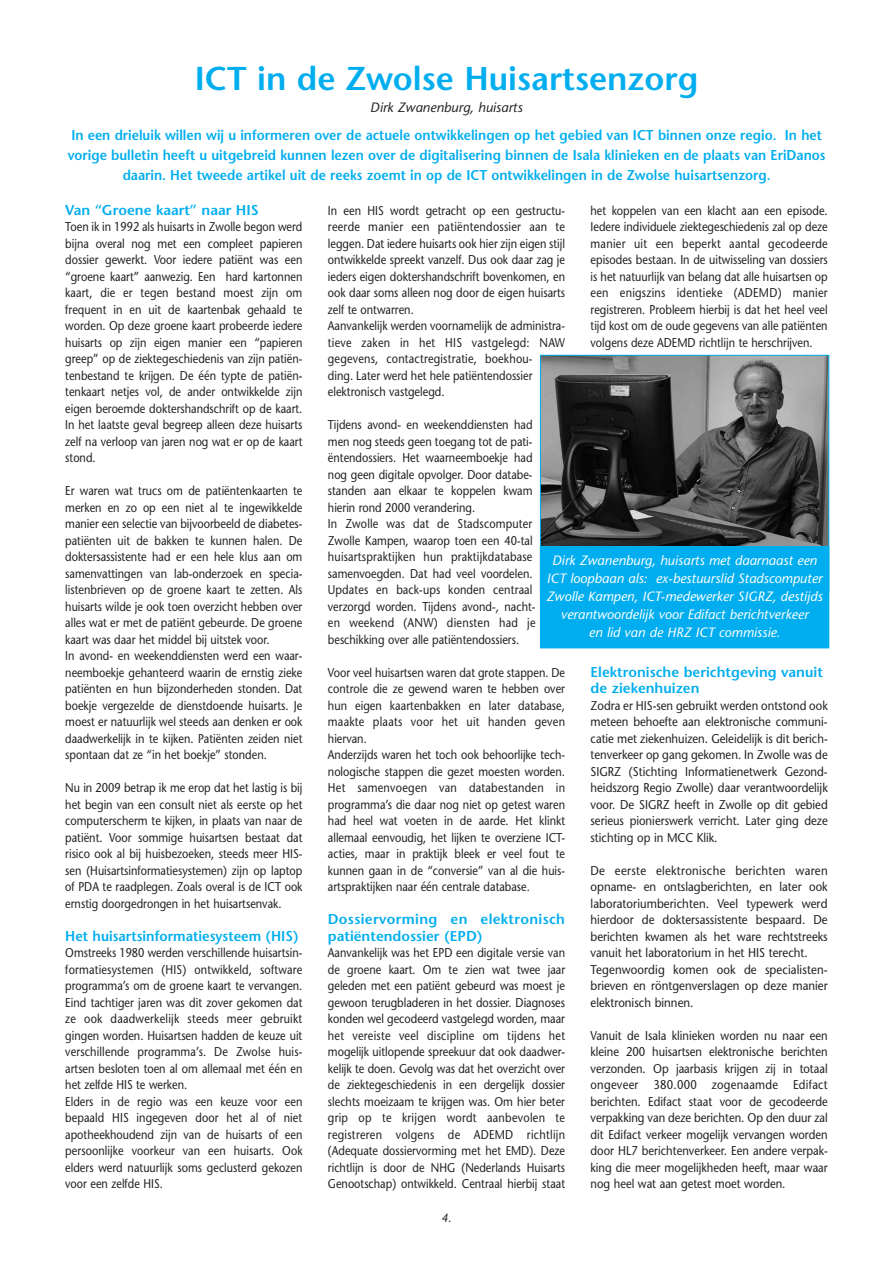
<style>
.page{position:relative;width:893px;height:1263px;background:#fff}
.page>*{position:absolute;margin:0;border:0;box-sizing:border-box;transform-origin:0 0}
.t1{font:600 33px "Stone Sans";color:#00aeef}
.t2{font:600 14.25px/20.2px "Stone Sans";color:#00aeef;text-align:center;scale:.93 1}
.t3{font:600 14.25px/16.5px "Stone Sans";color:#00aeef}
.t4{font:600 14.25px/16.5px "Stone Sans";letter-spacing:.025em;color:#00aeef}
.t5{font:600 14.25px "Stone Sans";color:#00aeef;scale:.96 1}
.t6{font:italic 13.5px/18px "Stone Sans";color:#fff;text-align:center}
.t7{font:italic 13.5px "Stone Sans";color:#231f20}
.t8{font:12.75px/16.5px "Stone Sans";color:#231f20;scale:.86 1}
.t9{font:12.75px/16.5px "Stone Sans";color:#231f20;text-align:justify;scale:.88 1}
.t10{font:12.75px/16.5px "Stone Sans";color:#231f20;text-align:justify;scale:.89 1}
.t11{font:12.75px/16.5px "Stone Sans";color:#231f20;scale:.9 1}
.t12{font:italic 12px "Stone Sans";color:#231f20}
</style>
<div class="page">
<img style="left:542px;top:357px;width:285px;height:189px">
<div style="left:540px;top:547px;width:289px;height:101px;background:#00aeef"></div>
<div style="left:540px;top:546px;width:289px;height:102px;border:1px solid #00aeef"></div>
<h1 class="t1" style="left:195px;top:65px;width:505px">ICT in de Zwolse Huisartsenzorg</h1>
<p class="t7" style="left:370px;top:102px;width:154px">Dirk Zwanenburg, huisarts</p>
<p class="t2" style="left:68px;top:126px;width:816px">In een drieluik willen wij u informeren over de actuele ontwikkelingen op het gebied van ICT binnen onze regio. In het vorige bulletin heeft u uitgebreid kunnen lezen over de digitalisering binnen de Isala klinieken en de plaats van EriDanos daarin. Het tweede artikel uit de reeks zoemt in op de ICT ontwikkelingen in de Zwolse huisartsenzorg.</p>
<p class="t3" style="left:65px;top:203px;width:195px">Van “Groene kaart” naar HIS</p>
<p class="t8" style="left:65px;top:220px;width:277px;text-align:justify">Toen ik in 1992 als huisarts in Zwolle begon werd bijna overal nog met een compleet papieren dossier gewerkt. Voor iedere patiënt was een “groene kaart” aanwezig. Een hard kartonnen kaart, die er tegen bestand moest zijn om frequent in en uit de kaartenbak gehaald te worden. Op deze groene kaart probeerde iedere huisarts op zijn eigen manier een “papieren greep” op de ziektegeschiedenis van zijn patiën&shy;tenbestand te krijgen. De één typte de patiën&shy;tenkaart netjes vol, de ander ontwikkelde zijn eigen beroemde doktershandschrift op de kaart.<br>In het laatste geval begreep alleen deze huisarts zelf na verloop van jaren nog wat er op de kaart stond.</p>
<p class="t8" style="left:65px;top:484px;width:277px">Er waren wat trucs om de patiëntenkaarten te merken en zo op een niet al te ingewikkelde manier een selectie van bijvoorbeeld de diabetes&shy;patiënten uit de bakken te kunnen halen. De doktersassistente had er een hele klus aan om samenvattingen van lab-onderzoek en specia&shy;listenbrieven op de groene kaart te zetten. Als huisarts wilde je ook toen overzicht hebben over alles wat er met de patiënt gebeurde. De groene kaart was daar het middel bij uitstek voor.<br>In avond- en weekenddiensten werd een waar&shy;neemboekje gehanteerd waarin de ernstig zieke patiënten en hun bijzonderheden stonden. Dat boekje vergezelde de dienstdoende huisarts. Je moest er natuurlijk wel steeds aan denken er ook daadwerkelijk in te kijken. Patiënten zeiden niet spontaan dat ze “in het boekje” stonden.</p>
<p class="t8" style="left:65px;top:781px;width:277px;text-align:justify">Nu in 2009 betrap ik me erop dat het lastig is bij het begin van een consult niet als eerste op het computerscherm te kijken, in plaats van naar de patiënt. Voor sommige huisartsen bestaat dat risico ook al bij huisbezoeken, steeds meer HIS&shy;sen (Huisartsinformatiesystemen) zijn op laptop of PDA te raadplegen. Zoals overal is de ICT ook ernstig doorgedrongen in het huisartsenvak.</p>
<p class="t5" style="left:65px;top:930px;width:245px">Het huisartsinformatiesysteem (HIS)</p>
<p class="t8" style="left:65px;top:946px;width:277px">Omstreeks 1980 werden verschillende huisartsin&shy;formatiesystemen (HIS) ontwikkeld, software programma’s om de groene kaart te vervangen.<br>Eind tachtiger jaren was dit zover gekomen dat ze ook daadwerkelijk steeds meer gebruikt gingen worden. Huisartsen hadden de keuze uit verschillende programma’s. De Zwolse huis&shy;artsen besloten toen al om allemaal met één en het zelfde HIS te werken.<br>Elders in de regio was een keuze voor een bepaald HIS ingegeven door het al of niet apotheekhoudend zijn van de huisarts of een persoonlijke voorkeur van een huisarts. Ook elders werd natuurlijk soms geclusterd gekozen voor een zelfde HIS.</p>
<p class="t8" style="left:328px;top:203px;width:277px">In een HIS wordt getracht op een gestructu&shy;reerde manier een patiëntendossier aan te leggen. Dat iedere huisarts ook hier zijn eigen stijl ontwikkelde spreekt vanzelf. Dus ook daar zag je ieders eigen doktershandschrift bovenkomen, en ook daar soms alleen nog door de eigen huisarts zelf te ontwarren.<br>Aanvankelijk werden voornamelijk de administra&shy;tieve zaken in het HIS vastgelegd: NAW gegevens, contactregistratie, boekhou-<br>ding. Later werd het hele patiëntendossier elektronisch vastgelegd.</p>
<p class="t8" style="left:328px;top:418px;width:243px">Tijdens avond- en weekenddiensten had men nog steeds geen toegang tot de pati&shy;ëntendossiers. Het waarneemboekje had nog geen digitale opvolger. Door databe&shy;standen aan elkaar te koppelen kwam hierin rond 2000 verandering.<br>In Zwolle was dat de Stadscomputer Zwolle Kampen, waarop toen een 40-tal huisartspraktijken hun praktijkdatabase samenvoegden. Dat had veel voordelen.<br>Updates en back-ups konden centraal verzorgd worden. Tijdens avond-, nacht&shy;en weekend (ANW) diensten had je beschikking over alle patiëntendossiers.</p>
<p class="t8" style="left:328px;top:665px;width:277px">Voor veel huisartsen waren dat grote stappen. De controle die ze gewend waren te hebben over hun eigen kaartenbakken en later database, maakte plaats voor het uit handen geven hiervan.<br>Anderzijds waren het toch ook behoorlijke tech&shy;nologische stappen die gezet moesten worden.<br>Het samenvoegen van databestanden in programma’s die daar nog niet op getest waren had heel wat voeten in de aarde. Het klinkt allemaal eenvoudig, het lijken te overziene ICT&shy;acties, maar in praktijk bleek er veel fout te kunnen gaan in de “conversie” van al die huis&shy;artspraktijken naar één centrale database.</p>
<p class="t4" style="left:328px;top:912px;width:239px">Dossiervorming en elektronisch patiëntendossier (EPD)</p>
<p class="t8" style="left:328px;top:946px;width:277px;text-align:justify">Aanvankelijk was het EPD een digitale versie van de groene kaart. Om te zien wat twee jaar geleden met een patiënt gebeurd was moest je gewoon terugbladeren in het dossier. Diagnoses konden wel gecodeerd vastgelegd worden, maar het vereiste veel discipline om tijdens het mogelijk uitlopende spreekuur dat ook daadwer&shy;kelijk te doen. Gevolg was dat het overzicht over de ziektegeschiedenis in een dergelijk dossier slechts moeizaam te krijgen was. Om hier beter grip op te krijgen wordt aanbevolen te registreren volgens de ADEMD richtlijn (Adequate dossiervorming met het EMD). Deze richtlijn is door de NHG (Nederlands Huisarts Genootschap) ontwikkeld. Centraal hierbij staat</p>
<p class="t8" style="left:591px;top:203px;width:277px;text-align:justify">het koppelen van een klacht aan een episode.<br>Iedere individuele ziektegeschiedenis zal op deze manier uit een beperkt aantal gecodeerde episodes bestaan. In de uitwisseling van dossiers is het natuurlijk van belang dat alle huisartsen op een enigszins identieke (ADEMD) manier registreren. Probleem hierbij is dat het heel veel tijd kost om de oude gegevens van alle patiënten volgens deze ADEMD richtlijn te herschrijven.</p>
<p class="t6" style="left:547px;top:552px;width:278px">Dirk Zwanenburg, huisarts met daarnaast een ICT loopbaan als: ex-bestuurslid Stadscomputer Zwolle Kampen, ICT-medewerker SIGRZ, destijds verantwoordelijk voor Edifact berichtverkeer<br>en lid van de HRZ ICT commissie.</p>
<p class="t3" style="left:591px;top:665px;width:234px">Elektronische berichtgeving vanuit de ziekenhuizen</p>
<p class="t10" style="left:591px;top:698px;width:268px">Zodra er HIS-sen gebruikt werden ontstond ook meteen behoefte aan elektronische communi&shy;catie met ziekenhuizen. Geleidelijk is dit berich&shy;tenverkeer op gang gekomen. In Zwolle was de SIGRZ (Stichting Informatienetwerk Gezond&shy;heidszorg Regio Zwolle) daar verantwoordelijk voor. De SIGRZ heeft in Zwolle op dit gebied serieus pionierswerk verricht. Later ging deze stichting op in MCC Klik.</p>
<p class="t11" style="left:591px;top:863px;width:265px">De eerste elektronische berichten waren opname- en ontslagberichten, en later ook laboratoriumberichten. Veel typewerk werd hierdoor de doktersassistente bespaard. De berichten kwamen als het ware rechtstreeks vanuit het laboratorium in het HIS terecht.<br>Tegenwoordig komen ook de specialisten&shy;brieven en röntgenverslagen op deze manier elektronisch binnen.</p>
<p class="t9" style="left:591px;top:1028px;width:271px">Vanuit de Isala klinieken worden nu naar een kleine 200 huisartsen elektronische berichten verzonden. Op jaarbasis krijgen zij in totaal ongeveer 380.000 zogenaamde Edifact berichten. Edifact staat voor de gecodeerde verpakking van deze berichten. Op den duur zal dit Edifact verkeer mogelijk vervangen worden door HL7 berichtenverkeer. Een andere verpak&shy;king die meer mogelijkheden heeft, maar waar nog heel wat aan getest moet worden.</p>
<p class="t12" style="left:441px;top:1213px;width:12px">4.</p>
</div>
